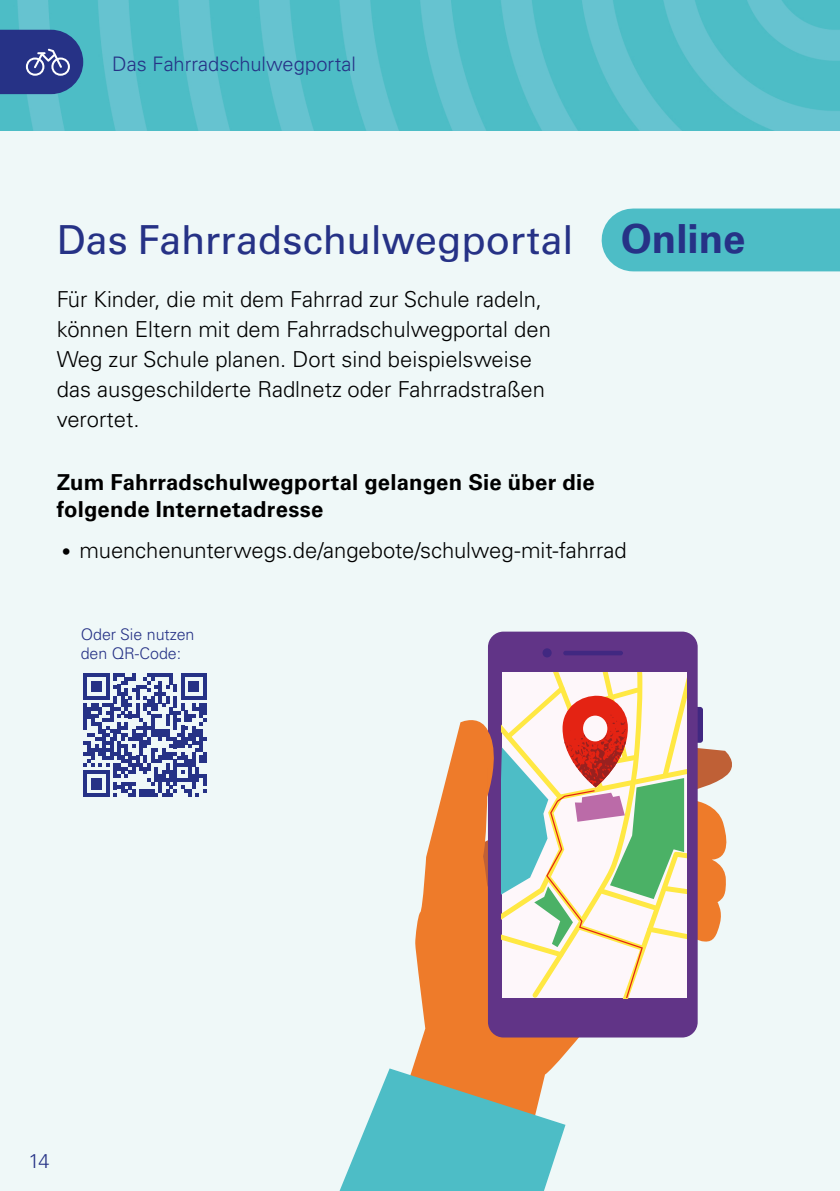
<style>
.page{position:relative;width:840px;height:1191px;background:#fff}
.page>*{position:absolute;margin:0;border:0;box-sizing:border-box;transform-origin:0 0}
.H2_Headline_Regular{font:40px "Univers LT Pro 55 Roman";color:#263286}
.P_TIPP{font:700 40px "Univers LT Pro 65";color:#263286}
.P_Fließtext_Light_CD{font:300 22px/30px "Univers LT Pro 45";color:#000}
.H3_Headline_Fließtex{font:700 22px/26.4px "Univers LT Pro 65";letter-spacing:.01em;color:#000}
.P_Aufzählung_CD{font:300 22px "Univers LT Pro 45";letter-spacing:-.005em;color:#000}
.P_Kolumne{font:300 20px "Univers LT Pro 45";color:#263286}
.P_QR-Code{font:300 16px/19.2px "Univers LT Pro 45";color:#263286}
.s1{font-size:18px}
</style>
<div class="page">
<div style="left:0;top:130px;width:839px;height:1061px;background:#eff8f8"></div>
<svg style="left:0;top:0;width:839px;height:130px;background:#56bfc9"></svg>
<div style="left:632px;top:208px;width:207px;height:63px;background:#4dbdc6"></div>
<svg style="left:412px;top:700px;width:314px;height:426px"></svg>
<div style="left:487px;top:631px;width:210px;height:406px;background:#613487;border-radius:15px"></div>
<div style="left:542px;top:648px;width:9px;height:9px;background:#412881;border-radius:50%"></div>
<hr style="left:563px;top:651px;width:59px;height:4px;background:#412881;border-radius:2px">
<svg style="left:339px;top:1068px;width:226px;height:123px"></svg>
<svg style="left:486px;top:673px;width:200px;height:325px;background:#d4ceb9"></svg>
<svg style="left:0;top:30px;width:83px;height:64px;background:#364992"></svg>
<svg style="left:83px;top:673px;width:124px;height:123px"></svg>
<p class="P_Kolumne" style="left:112px;top:51px;width:245px">Das Fahrradschulwegportal</p>
<h2 class="H2_Headline_Regular" style="left:57px;top:212px;width:518px">Das Fahrradschulwegportal</h2>
<p class="P_Fließtext_Light_CD" style="left:57px;top:283px;width:495px">Für Kinder, die mit dem Fahrrad zur Schule radeln, können Eltern mit dem Fahrradschulwegportal den Weg zur Schule planen. Dort sind beispielsweise das ausgeschilderte Radlnetz oder Fahrradstraßen verortet.</p>
<p class="P_TIPP" style="left:620px;top:211px;width:126px">Online</p>
<h3 class="H3_Headline_Fließtex" style="left:57px;top:468px;width:539px">Zum Fahrradschulwegportal gelangen Sie über die folgende Internetadresse</h3>
<p class="P_Aufzählung_CD" style="left:62px;top:535px;width:566px"><span class="s1">•</span> muenchenunterwegs.de/angebote/schulweg-mit-fahrrad</p>
<p class="P_QR-Code" style="left:81px;top:624px;width:115px">Oder Sie nutzen den QR-Code:</p>
<p class="P_Kolumne" style="left:28px;top:1148px;width:23px">14</p>
</div>
